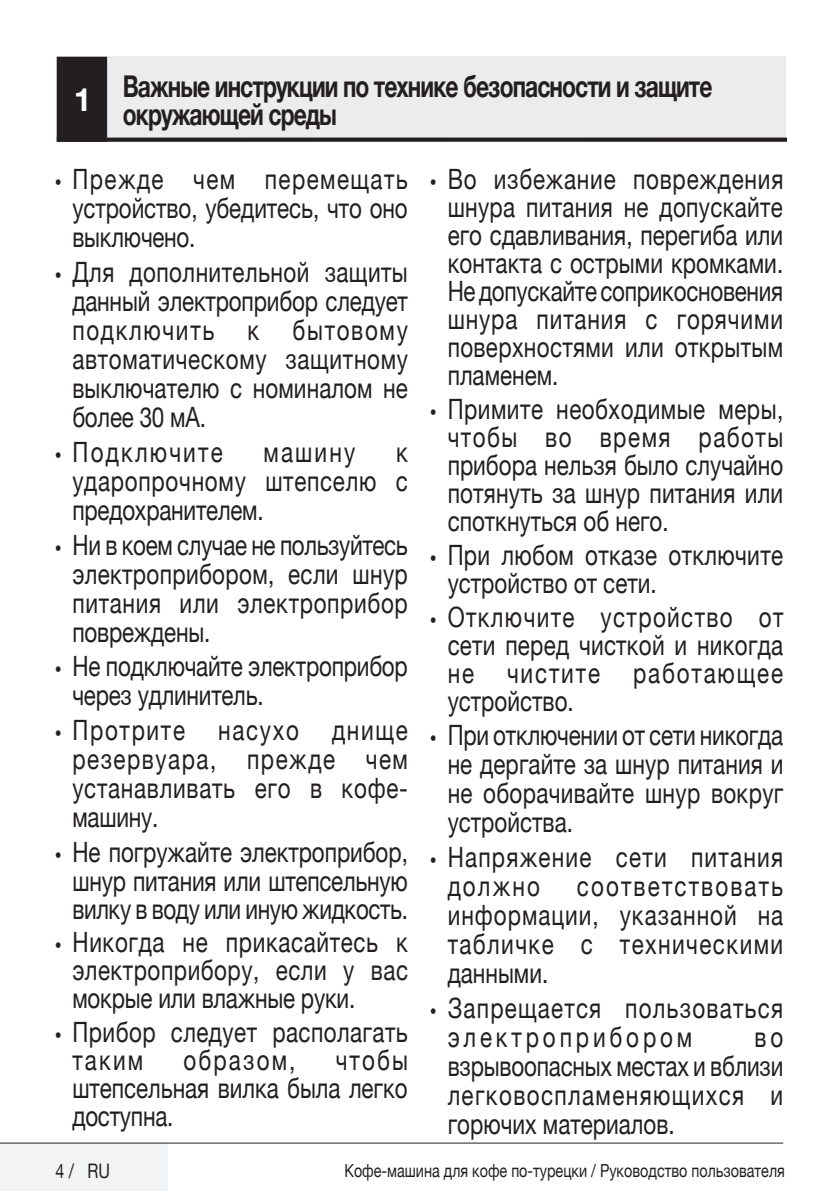
<style>
.page{position:relative;width:840px;height:1191px;background:#fff}
.page>*{position:absolute;margin:0;border:0;box-sizing:border-box;transform-origin:0 0}
.Unite_Baslik_Guvenli{font:700 30px/28px "Helvetica Neue";letter-spacing:-.04em;color:#231f20;scale:.76 1}
.t1{font:28px/29px "Helvetica Neue";letter-spacing:.015em;color:#231f20;text-align:justify;scale:.8 1}
.t2{font:28px/29px "Helvetica Neue";letter-spacing:.055em;color:#231f20;scale:.8 1}
.t3{font:28px/29px "Helvetica Neue";letter-spacing:-.01em;color:#231f20;scale:.8 1}
.t4{font:28px "Helvetica Neue";letter-spacing:.095em;color:#231f20;scale:.8 1}
.t5{font:20px "Helvetica Neue";color:#231f20;scale:.8 1}
.t6{font:18px "Helvetica Neue";color:#231f20;scale:.8 1}
.s1{font-size:32px;color:#fff}
.s2{font-family:"Arial";font-weight:700;font-size:20px}
</style>
<div class="page">
<div style="left:0;top:1143px;width:168px;height:48px;background:#f2f3f4"></div>
<hr style="left:0;top:1142px;width:782px;height:1px;background:#231f20">
<div style="left:57px;top:57px;width:728px;height:83px;background:#ececee"></div>
<hr style="left:57px;top:138px;width:728px;height:3px;background:#231f20">
<div style="left:58px;top:58px;width:48px;height:83px;background:#231f20"></div>
<div style="left:57px;top:57px;width:50px;height:85px;border:2px solid #231f20"></div>
<p class="Unite_Baslik_Guvenli" style="left:123px;top:73px;width:777px;text-indent:-49px"><span class="s1">1</span> Важные инструкции по технике безопасности и защите окружающей среды</p>
<p class="t1" style="left:72px;top:167px;width:420px;text-indent:-17px"><span class="s2">•</span> Прежде чем перемещать устройство, убедитесь, что оно выключено.</p>
<p class="t1" style="left:72px;top:259px;width:421px;text-indent:-17px"><span class="s2">•</span> Для дополнительной защиты данный электроприбор следует подключить к бытовому автоматическому защитному выключателю с номиналом не более 30 мА.</p>
<p class="t4" style="left:55px;top:432px;width:211px"><span class="s2">•</span> Подключите</p>
<p class="t1" style="left:263px;top:439px;width:116px">машину</p>
<p class="t1" style="left:72px;top:439px;width:420px;text-indent:323px">к ударопрочному штепселю с предохранителем.</p>
<p class="t1" style="left:72px;top:532px;width:420px;text-indent:-17px"><span class="s2">•</span> Ни в коем случае не пользуйтесь электроприбором, если шнур питания или электроприбор повреждены.</p>
<p class="t3" style="left:72px;top:653px;width:421px;text-indent:-17px"><span class="s2">•</span> Не подключайте электроприбор через удлинитель.</p>
<p class="t1" style="left:72px;top:717px;width:421px;text-indent:-17px"><span class="s2">•</span> Протрите насухо днище резервуара, прежде чем устанавливать его в кофе&shy;машину.</p>
<p class="t1" style="left:72px;top:839px;width:420px;line-height:28.4px;text-indent:-17px"><span class="s2">•</span> Не погружайте электроприбор, шнур питания или штепсельную вилку в воду или иную жидкость.</p>
<p class="t1" style="left:72px;top:930px;width:421px;line-height:28px;text-indent:-17px"><span class="s2">•</span> Никогда не прикасайтесь к электроприбору, если у вас мокрые или влажные руки.</p>
<p class="t1" style="left:72px;top:1019px;width:420px;line-height:28px;text-indent:-17px"><span class="s2">•</span> Прибор следует располагать таким</p>
<p class="t1" style="left:72px;top:1047px;width:421px;line-height:28px;text-indent:263px">чтобы штепсельная вилка была легко доступна.</p>
<p class="t4" style="left:183px;top:1040px;width:141px">образом,</p>
<p class="t1" style="left:447px;top:167px;width:421px;line-height:28px;text-indent:-17px"><span class="s2">•</span> Во избежание повреждения шнура питания не допускайте его сдавливания, перегиба или контакта с острыми кромками.<br>Не допускайте соприкосновения шнура питания с горячими поверхностями или открытым пламенем.</p>
<p class="t1" style="left:447px;top:397px;width:421px;line-height:28px;text-indent:-17px"><span class="s2">•</span> Примите необходимые меры, чтобы во время работы прибора нельзя было случайно потянуть за шнур питания или споткнуться об него.</p>
<p class="t1" style="left:447px;top:542px;width:420px;line-height:28px;text-indent:-17px"><span class="s2">•</span> При любом отказе отключите устройство от сети.</p>
<p class="t1" style="left:447px;top:604px;width:421px;line-height:28px;text-indent:-17px"><span class="s2">•</span> Отключите устройство от сети перед чисткой и никогда не чистите работающее устройство.</p>
<p class="t1" style="left:447px;top:722px;width:421px;text-indent:-17px"><span class="s2">•</span> При отключении от сети никогда не дергайте за шнур питания и не оборачивайте шнур вокруг устройства.</p>
<p class="t2" style="left:447px;top:844px;width:420px;text-indent:-17px"><span class="s2">•</span> Напряжение сети питания должно</p>
<p class="t1" style="left:447px;top:873px;width:421px;text-indent:129px">соответствовать информации, указанной на табличке с техническими данными.</p>
<p class="t2" style="left:447px;top:995px;width:420px;text-indent:-17px"><span class="s2">•</span> Запрещается пользоваться электроприбором</p>
<p class="t1" style="left:447px;top:1024px;width:421px;text-indent:306px">во взрывоопасных местах и вблизи легковоспламеняющихся и горючих материалов.</p>
<p class="t5" style="left:55px;top:1156px;width:70px">4 / RU</p>
<p class="t6" style="left:344px;top:1157px;width:551px">Кофе-машина для кофе по-турецки / Руководство пользователя</p>
</div>
